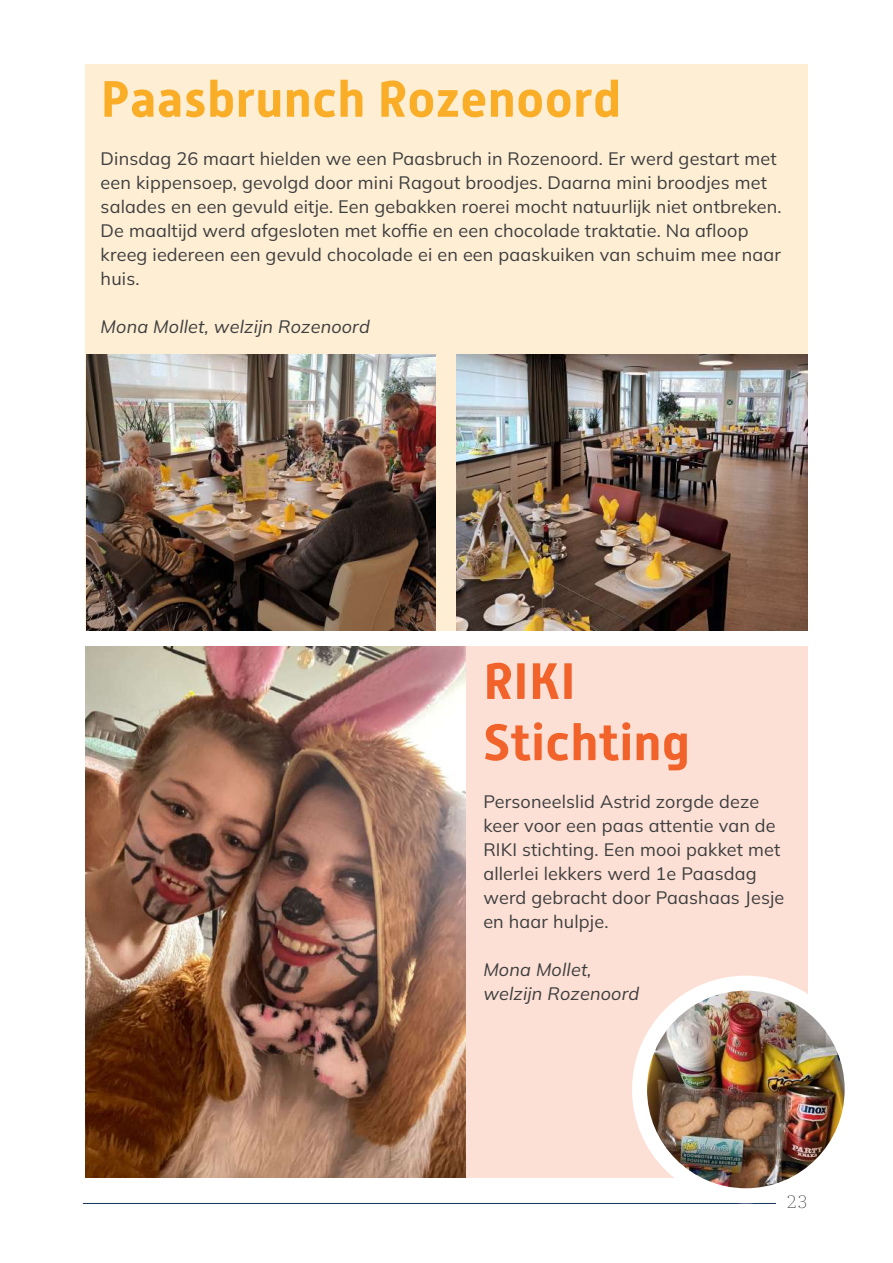
<style>
.page{position:relative;width:893px;height:1263px;background:#fff}
.page>*{position:absolute;margin:0;border:0;box-sizing:border-box;transform-origin:0 0}
.t1{font:700 51px "Alwyn New";letter-spacing:.01em;color:#faad27}
.t2{font:700 51px/61.2px "Alwyn New";letter-spacing:.01em;color:#f1632a}
.t3{font:200 18px/24px "Mulish";letter-spacing:.01em;color:#3e3e3f}
.t4{font:italic 200 18px/24px "Mulish";letter-spacing:.01em;color:#3e3e3f}
.t5{font:200 18px "IBM Plex Serif";color:#3e3e3f}
</style>
<div class="page">
<hr style="left:83px;top:1203px;width:693px;height:1px;background:#17335d">
<div style="left:85px;top:646px;width:723px;height:532px;background:#fce0d5"></div>
<div style="left:85px;top:64px;width:723px;height:567px;background:#feeed4"></div>
<img style="left:87px;top:354px;width:348px;height:277px">
<img style="left:456px;top:354px;width:352px;height:277px">
<img style="left:85px;top:646px;width:380px;height:532px">
<img style="left:639px;top:983px;width:213px;height:213px;border-radius:106px">
<div style="left:632px;top:976px;width:228px;height:227px;border:15px solid #fff;border-radius:50%"></div>
<h1 class="t1" style="left:101px;top:69px;width:522px">Paasbrunch Rozenoord</h1>
<p class="t3" style="left:101px;top:146px;width:683px">Dinsdag 26 maart hielden we een Paasbruch in Rozenoord. Er werd gestart met een kippensoep, gevolgd door mini Ragout broodjes. Daarna mini broodjes met salades en een gevuld eitje. Een gebakken roerei mocht natuurlijk niet ontbreken.<br>De maaltijd werd afgesloten met koffie en een chocolade traktatie. Na afloop kreeg iedereen een gevuld chocolade ei en een paaskuiken van schuim mee naar huis.</p>
<p class="t4" style="left:101px;top:314px;width:271px">Mona Mollet, welzijn Rozenoord</p>
<h1 class="t2" style="left:483px;top:651px;width:208px">RIKI<br>Stichting</h1>
<p class="t3" style="left:483px;top:789px;width:303px">Personeelslid Astrid zorgde deze keer voor een paas attentie van de<br>RIKI stichting. Een mooi pakket met allerlei lekkers werd 1e Paasdag werd gebracht door Paashaas Jesje en haar hulpje.</p>
<p class="t4" style="left:483px;top:957px;width:157px">Mona Mollet, welzijn Rozenoord</p>
<p class="t5" style="left:786px;top:1188px;width:23px">23</p>
</div>
